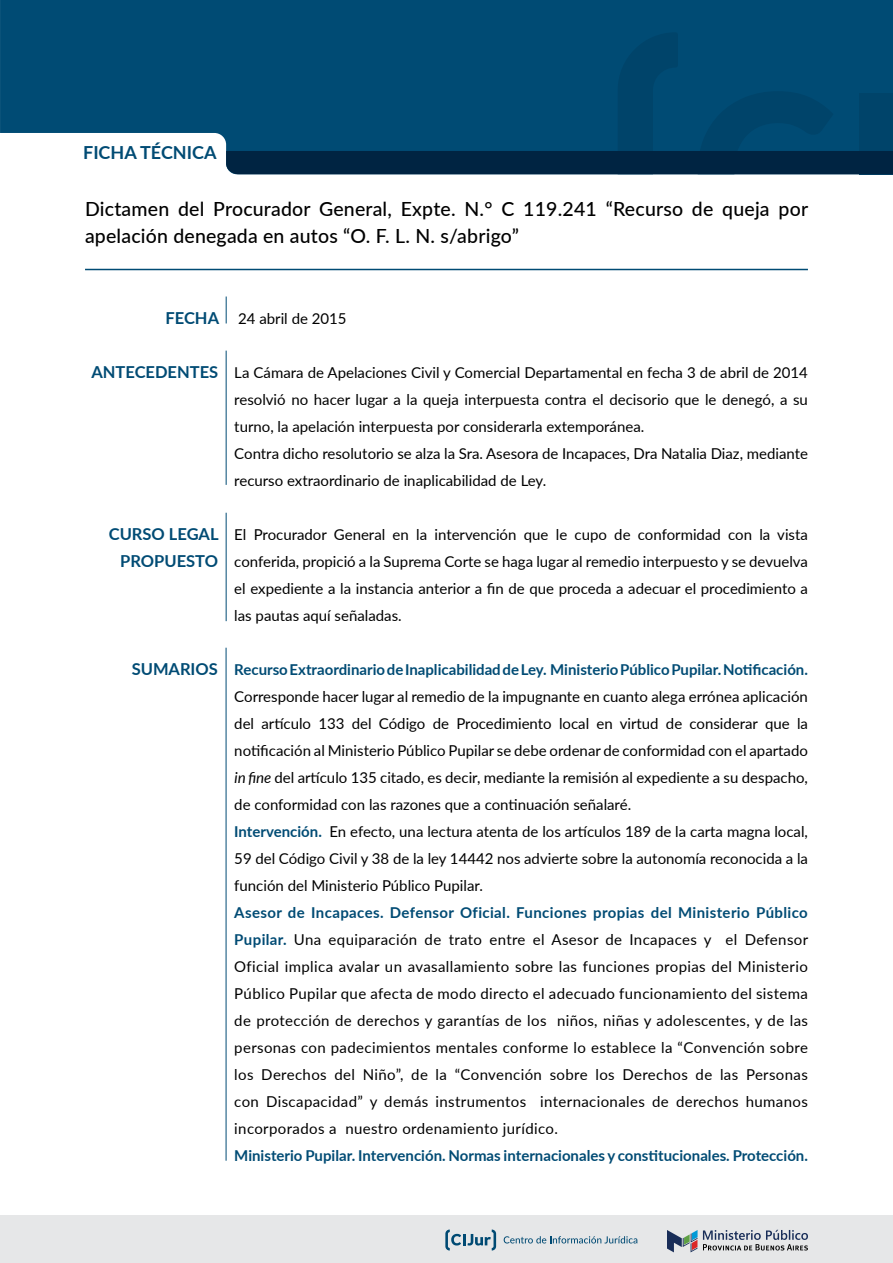
<style>
.page{position:relative;width:893px;height:1263px;background:#fff}
.page>*{position:absolute;margin:0;border:0;box-sizing:border-box;transform-origin:0 0}
.t1{font:500 19.5px/27px "Lato";letter-spacing:.01em;color:#000}
.t2{font:700 18px "Lato";color:#004b74}
.t3{font:700 16.5px/27px "Lato";color:#004b74;text-align:right}
.t4{font:15px/27px "Lato";color:#000}
.t5{font:700 15px "Lato";color:#004b74}
.s1{font-style:italic}
.s2{font-weight:700;color:#004b74}
</style>
<div class="page">
<div style="left:0;top:1215px;width:893px;height:48px;background:#e6e7e8"></div>
<svg style="left:667px;top:1230px;width:141px;height:22px"></svg>
<svg style="left:504px;top:1236px;width:133px;height:7px"></svg>
<svg style="left:445px;top:1229px;width:51px;height:21px"></svg>
<div style="left:0;top:0;width:893px;height:143px;background:#004b74"></div>
<svg style="left:226px;top:32px;width:667px;height:142px;background:#00446b"></svg>
<hr style="left:85px;top:269px;width:723px;height:1px;background:#004b74">
<hr style="left:226px;top:351px;width:1px;height:134px;background:#004b74">
<svg style="left:226px;top:296px;width:1px;height:27px"></svg>
<hr style="left:226px;top:648px;width:1px;height:513px;background:#004b74">
<hr style="left:226px;top:513px;width:1px;height:108px;background:#004b74">
<p class="t2" style="left:83px;top:139px;width:135px">FICHA TÉCNICA</p>
<h1 class="t1" style="left:85px;top:195px;width:725px">Dictamen del Procurador General, Expte. N.° C 119.241 “Recurso de queja por apelación denegada en autos “O. F. L. N. s/abrigo”</h1>
<p class="t3" style="left:165px;top:304px;width:55px">FECHA</p>
<p class="t4" style="left:238px;top:304px;width:110px">24 abril de 2015</p>
<p class="t3" style="left:91px;top:358px;width:128px">ANTECEDENTES</p>
<p class="t4" style="left:234px;top:358px;width:575px">La Cámara de Apelaciones Civil y Comercial Departamental en fecha 3 de abril de 2014 resolvió no hacer lugar a la queja interpuesta contra el decisorio que le denegó, a su turno, la apelación interpuesta por considerarla extemporánea.<br>Contra dicho resolutorio se alza la Sra. Asesora de Incapaces, Dra Natalia Diaz, mediante recurso extraordinario de inaplicabilidad de Ley.</p>
<p class="t3" style="left:109px;top:520px;width:111px">CURSO LEGAL<br>PROPUESTO</p>
<p class="t4" style="left:234px;top:520px;width:575px;text-align:justify">El Procurador General en la intervención que le cupo de conformidad con la vista conferida, propició a la Suprema Corte se haga lugar al remedio interpuesto y se devuelva el expediente a la instancia anterior a fin de que proceda a adecuar el procedimiento a las pautas aquí señaladas.</p>
<p class="t3" style="left:132px;top:655px;width:88px">SUMARIOS</p>
<p class="t5" style="left:234px;top:659px;width:575px">Recurso Extraordinario de Inaplicabilidad de Ley. Ministerio Público Pupilar. Notificación.</p>
<p class="t4" style="left:234px;top:682px;width:575px">Corresponde hacer lugar al remedio de la impugnante en cuanto alega errónea aplicación del artículo 133 del Código de Procedimiento local en virtud de considerar que la notificación al Ministerio Público Pupilar se debe ordenar de conformidad con el apartado <span class="s1">in fine</span> del artículo 135 citado, es decir, mediante la remisión al expediente a su despacho, de conformidad con las razones que a continuación señalaré.<br><span class="s2">Intervención.</span> En efecto, una lectura atenta de los artículos 189 de la carta magna local, 59 del Código Civil y 38 de la ley 14442 nos advierte sobre la autonomía reconocida a la función del Ministerio Público Pupilar.</p>
<p class="t4" style="left:234px;top:898px;width:575px;text-align:justify"><span class="s2">Asesor de Incapaces. Defensor Oficial. Funciones propias del Ministerio Público Pupilar.</span> Una equiparación de trato entre el Asesor de Incapaces y el Defensor Oficial implica avalar un avasallamiento sobre las funciones propias del Ministerio Público Pupilar que afecta de modo directo el adecuado funcionamiento del sistema de protección de derechos y garantías de los niños, niñas y adolescentes, y de las personas con padecimientos mentales conforme lo establece la “Convención sobre los Derechos del Niño”, de la “Convención sobre los Derechos de las Personas con Discapacidad” y demás instrumentos internacionales de derechos humanos incorporados a nuestro ordenamiento jurídico.</p>
<p class="t5" style="left:234px;top:1145px;width:575px">Ministerio Pupilar. Intervención. Normas internacionales y constitucionales. Protección.</p>
</div>
